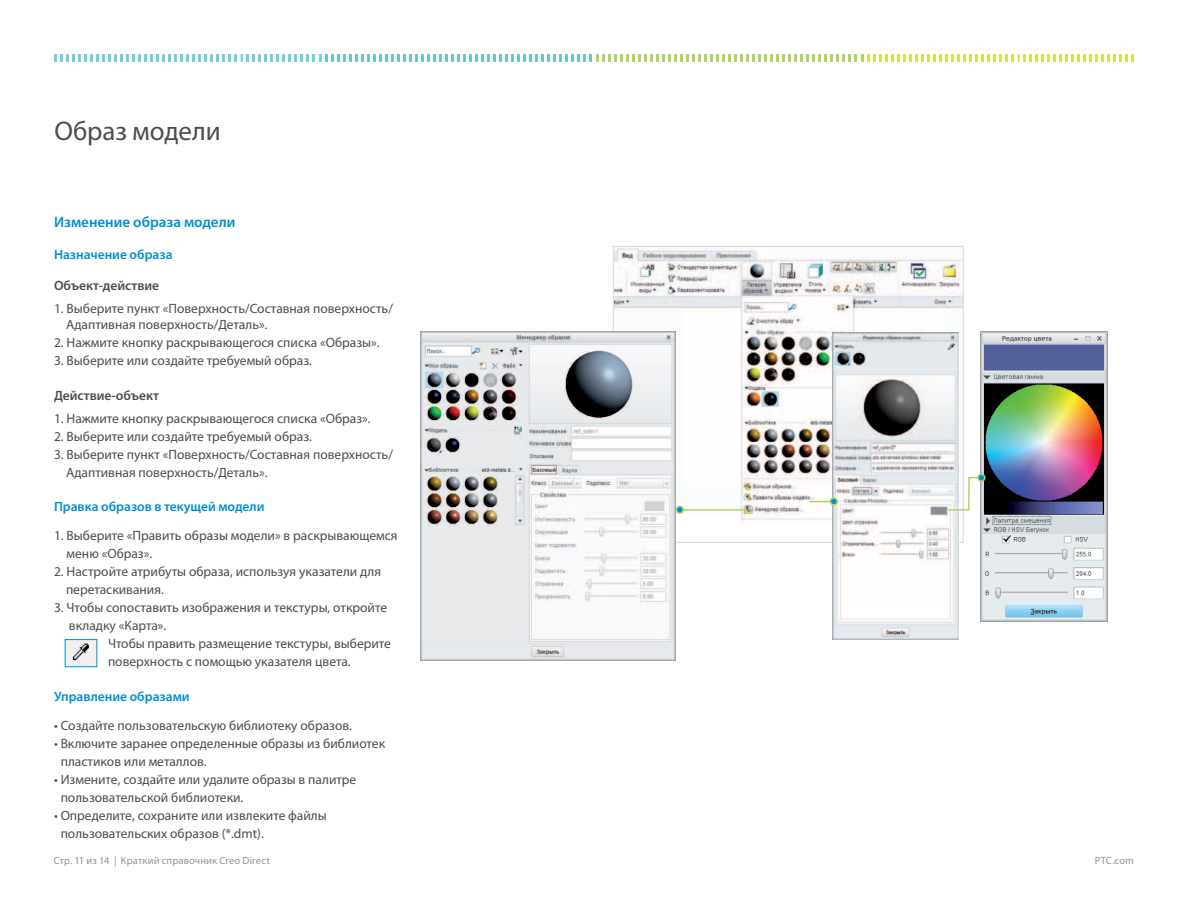
<style>
.page{position:relative;width:1188px;height:918px;background:#fff}
.page>*{position:absolute;margin:0;border:0;box-sizing:border-box;transform-origin:0 0}
.t1{font:27px "Myriad Pro";color:#4d4d4f}
.t2{font:600 15px "Myriad Pro";color:#008fd0}
.t3{font:13.5px/18px "Myriad Pro";color:#4d4d4f}
.t4{font:600 13.5px "Myriad Pro";color:#008fd0}
.t5{font:600 13.5px "Myriad Pro";color:#4d4d4f}
.t6{font:10.5px "Myriad Pro";letter-spacing:.01em;color:#919396}
</style>
<div class="page">
<svg style="left:54px;top:54px;width:1080px;height:8px"></svg>
<img style="left:615px;top:248px;width:347px;height:276px">
<img style="left:833px;top:333px;width:125px;height:306px">
<img style="left:420px;top:332px;width:255px;height:329px">
<img style="left:981px;top:332px;width:126px;height:290px">
<div style="left:978px;top:474px;width:7px;height:7px;background:#008fd0;border-radius:50%"></div>
<div style="left:977px;top:474px;width:9px;height:8px;border:2px solid #b0d461;border-radius:50%"></div>
<svg style="left:809px;top:501px;width:21px;height:1px"></svg>
<svg style="left:946px;top:476px;width:33px;height:35px"></svg>
<div style="left:676px;top:506px;width:7px;height:7px;background:#008fd0;border-radius:50%"></div>
<div style="left:676px;top:506px;width:8px;height:8px;border:2px solid #b0d461;border-radius:50%"></div>
<hr style="left:683px;top:509px;width:60px;height:2px;background:#b0d461">
<div style="left:830px;top:498px;width:7px;height:7px;background:#008fd0;border-radius:50%"></div>
<div style="left:830px;top:497px;width:8px;height:9px;border:2px solid #b0d461;border-radius:50%"></div>
<img style="left:67px;top:641px;width:28px;height:24px">
<div style="left:65px;top:639px;width:32px;height:28px;border:1px solid #008fd0"></div>
<h1 class="t1" style="left:54px;top:115px;width:168px">Образ модели</h1>
<p class="t2" style="left:54px;top:213px;width:183px">Изменение образа модели</p>
<p class="t4" style="left:54px;top:246px;width:120px">Назначение образа</p>
<p class="t5" style="left:54px;top:277px;width:107px">Объект-действие</p>
<p class="t3" style="left:66px;top:300px;width:328px;line-height:16.2px;text-indent:-12px">1. Выберите пункт «Поверхность/Составная поверхность/<br>Адаптивная поверхность/Деталь».</p>
<p class="t3" style="left:54px;top:334px;width:327px">2. Нажмите кнопку раскрывающегося списка «Образы».</p>
<p class="t3" style="left:54px;top:352px;width:259px">3. Выберите или создайте требуемый образ.</p>
<p class="t5" style="left:54px;top:386px;width:107px">Действие-объект</p>
<p class="t3" style="left:54px;top:409px;width:318px">1. Нажмите кнопку раскрывающегося списка «Образ».</p>
<p class="t3" style="left:54px;top:427px;width:259px">2. Выберите или создайте требуемый образ.</p>
<p class="t3" style="left:66px;top:445px;width:328px;text-indent:-12px">3. Выберите пункт «Поверхность/Составная поверхность/<br>Адаптивная поверхность/Деталь».</p>
<p class="t4" style="left:54px;top:498px;width:212px">Правка образов в текущей модели</p>
<p class="t3" style="left:67px;top:527px;width:333px;text-indent:-13px">1. Выберите «Править образы модели» в раскрывающемся меню «Образ».</p>
<p class="t3" style="left:66px;top:563px;width:317px;text-indent:-12px">2. Настройте атрибуты образа, используя указатели для перетаскивания.</p>
<p class="t3" style="left:69px;top:599px;width:320px;text-indent:-15px">3. Чтобы сопоставить изображения и текстуры, откройте вкладку «Карта».</p>
<p class="t3" style="left:108px;top:635px;width:284px">Чтобы править размещение текстуры, выберите поверхность с помощью указателя цвета.</p>
<p class="t4" style="left:54px;top:687px;width:137px">Управление образами</p>
<p class="t3" style="left:54px;top:717px;width:300px">• Создайте пользовательскую библиотеку образов.</p>
<p class="t3" style="left:61px;top:735px;width:326px;text-indent:-7px">• Включите заранее определенные образы из библиотек пластиков или металлов.</p>
<p class="t3" style="left:61px;top:771px;width:297px;text-indent:-7px">• Измените, создайте или удалите образы в палитре пользовательской библиотеки.</p>
<p class="t3" style="left:61px;top:807px;width:268px;text-indent:-7px">• Определите, сохраните или извлеките файлы пользовательских образов (*.dmt).</p>
<p class="t6" style="left:54px;top:854px;width:217px">Стр. 11 из 14 | Краткий справочник Creo Direct</p>
<p class="t6" style="left:1095px;top:854px;width:41px">PTC.com</p>
</div>
